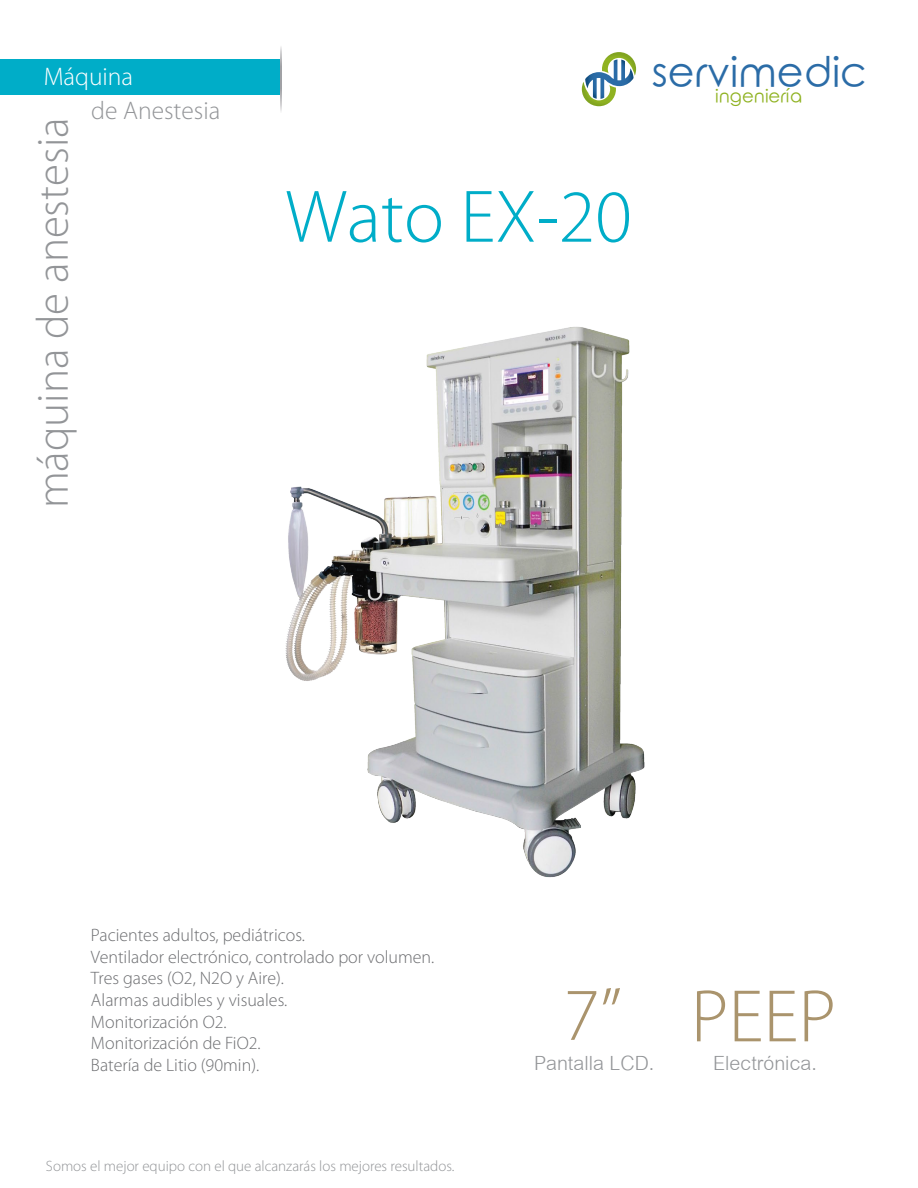
<style>
.page{position:relative;width:918px;height:1188px;background:#fff}
.page>*{position:absolute;margin:0;border:0;box-sizing:border-box;transform-origin:0 0}
.t1{font:300 75px "Myriad Pro";color:#00adc8}
.t2{font:300 75px "Myriad Pro";color:#aa946d}
.t3{font:300 45px "Myriad Pro";color:#939598}
.t4{font:40.95px "Rounded Elegance";color:#2b6ca7}
.t5{font:30px "Cordia New";color:#939598}
.t6{font:300 25.5px "Myriad Pro";color:#939598}
.t7{font:300 25.5px "Myriad Pro";color:#fff}
.t8{font:18.15px "Rounded Elegance";color:#8fb221}
.t9{font:300 18px/21.6px "Myriad Pro";color:#6d6e71}
.t10{font:300 15px "Myriad Pro";color:#939598}
</style>
<div class="page">
<div style="left:0;top:59px;width:280px;height:36px;background:#00adc8"></div>
<svg style="left:280px;top:47px;width:1px;height:64px"></svg>
<img style="left:285px;top:327px;width:360px;height:551px">
<svg style="left:582px;top:52px;width:54px;height:54px"></svg>
<h3 class="t7" style="left:44px;top:63px;width:91px">Máquina</h3>
<h2 class="t3" style="left:28px;top:508px;width:393px;rotate:-90deg">máquina de anestesia</h2>
<h3 class="t6" style="left:91px;top:96px;width:130px">de Anestesia</h3>
<h3 class="t4" style="left:652px;top:49px;width:217px">servimedic</h3>
<p class="t8" style="left:715px;top:86px;width:89px">ingeniería</p>
<h1 class="t1" style="left:285px;top:175px;width:348px">Wato EX-20</h1>
<p class="t9" style="left:91px;top:925px;width:345px">Pacientes adultos, pediátricos.<br>Ventilador electrónico, controlado por volumen.<br>Tres gases (O2, N2O y Aire).<br>Alarmas audibles y visuales.<br>Monitorización O2.<br>Monitorización de FiO2.<br>Batería de Litio (90min).</p>
<p class="t10" style="left:46px;top:1158px;width:410px">Somos el mejor equipo con el que alcanzarás los mejores resultados.</p>
<h1 class="t2" style="left:563px;top:974px;width:60px">7”</h1>
<h3 class="t5" style="left:534px;top:1043px;width:122px">Pantalla LCD.</h3>
<h3 class="t5" style="left:713px;top:1043px;width:105px">Electrónica.</h3>
<h1 class="t2" style="left:691px;top:975px;width:147px">PEEP</h1>
</div>
